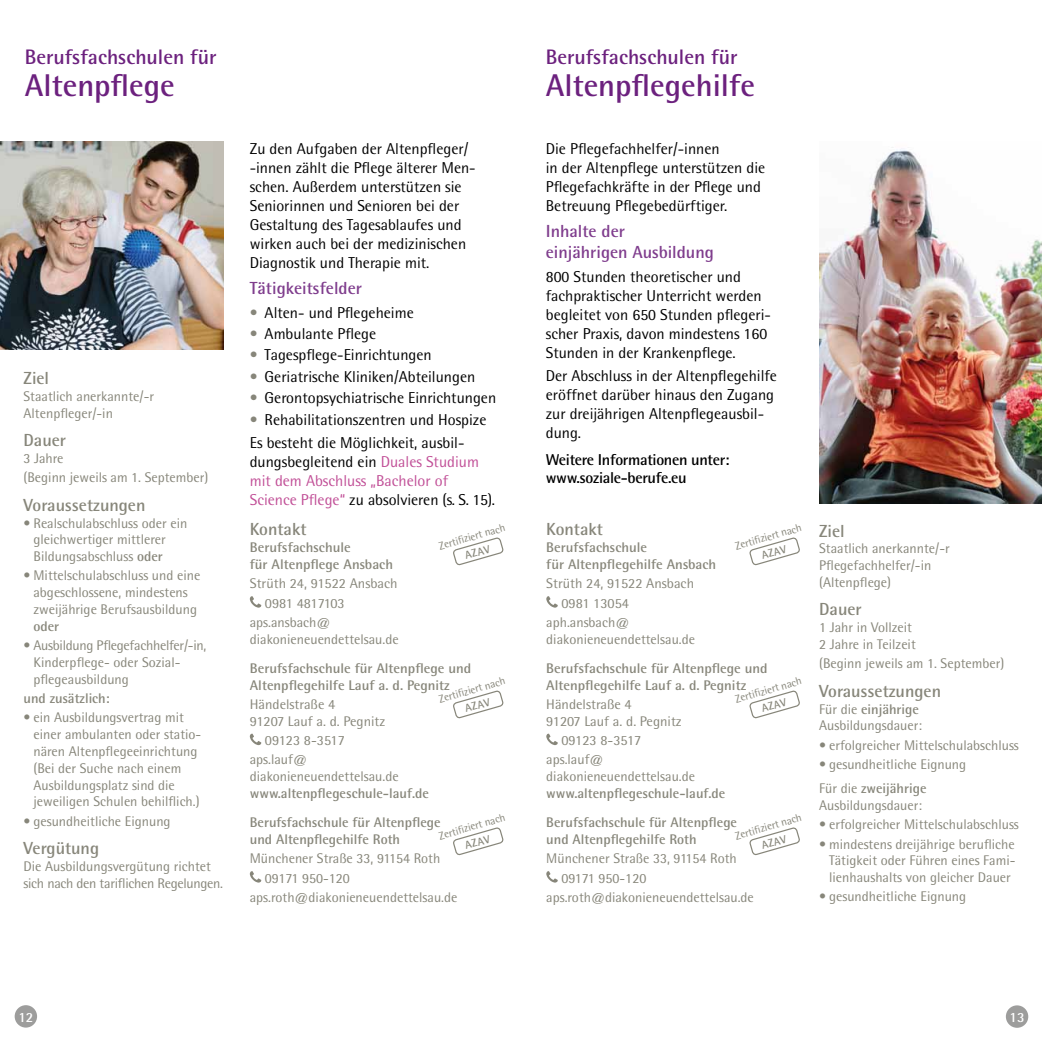
<style>
.page{position:relative;width:1042px;height:1042px;background:#fff}
.page>*{position:absolute;margin:0;border:0;box-sizing:border-box;transform-origin:0 0}
.t1{font:700 31.5px "Rotis Semi Sans Std";color:#6c217e}
.t2{font:700 21px "Rotis Semi Sans Std";color:#6c217e}
.t3{font:700 17.5px "Rotis Semi Sans";color:#87867a}
.t4{font:700 17.5px/21px "Rotis Semi Sans";color:#7f3d8d}
.t5{font:15.75px/18.9px "Rotis Semi Sans";color:#000}
.t6{font:15.75px/18.9px "Rotis Semi Sans";color:#c14f97}
.t7{font:700 15.75px/18.9px "Rotis Semi Sans";letter-spacing:-.02em;color:#000}
.t8{font:14px/16.8px "Rotis Semi Sans Std";color:#87867a}
.t9{font:14px/16.8px "Rotis Semi Sans";color:#87867a}
.t10{font:700 14px/16.8px "Rotis Semi Sans";color:#87867a}
.t11{font:700 14px "Rotis Semi Sans Std";color:#87867a}
.t12{font:700 14px "Rotis Semi Sans";color:#fff}
.t13{font:11.03px "Rotis Semi Sans";color:#87867a}
.t14{font:700 11.03px "Rotis Semi Sans";color:#87867a}
.s1{font-family:"Rotis Semi Sans Std";font-weight:700}
.s2{color:#87867a}
.s3{color:#000}
.s4{font-weight:700}
</style>
<div class="page">
<img style="left:0;top:142px;width:223px;height:208px">
<img style="left:819px;top:147px;width:223px;height:356px">
<div style="left:15px;top:1005px;width:22px;height:22px;background:#9d9d9c;border-radius:50%"></div>
<div style="left:1006px;top:1005px;width:22px;height:23px;background:#9d9d9c;border-radius:50%"></div>
<svg style="left:546px;top:596px;width:12px;height:11px"></svg>
<svg style="left:546px;top:733px;width:12px;height:12px"></svg>
<svg style="left:546px;top:871px;width:12px;height:11px"></svg>
<svg style="left:250px;top:596px;width:11px;height:11px"></svg>
<svg style="left:250px;top:733px;width:11px;height:12px"></svg>
<svg style="left:250px;top:871px;width:11px;height:11px"></svg>
<svg style="left:749px;top:690px;width:51px;height:29px"></svg>
<svg style="left:453px;top:690px;width:50px;height:29px"></svg>
<svg style="left:749px;top:537px;width:51px;height:29px"></svg>
<svg style="left:453px;top:537px;width:50px;height:29px"></svg>
<svg style="left:749px;top:827px;width:51px;height:29px"></svg>
<svg style="left:453px;top:827px;width:50px;height:29px"></svg>
<h2 class="t2" style="left:25px;top:44px;width:193px">Berufsfachschulen für</h2>
<h1 class="t1" style="left:25px;top:66px;width:152px">Altenpflege</h1>
<p class="t3" style="left:24px;top:367px;width:27px">Ziel</p>
<p class="t8" style="left:24px;top:388px;width:132px">Staatlich anerkannte/-r<br>Altenpfleger/-in</p>
<p class="t3" style="left:24px;top:429px;width:44px">Dauer</p>
<p class="t8" style="left:24px;top:448px;width:186px;line-height:19.2px">3 Jahre<br>(Beginn jeweils am 1. September)</p>
<p class="t3" style="left:24px;top:494px;width:123px">Voraussetzungen</p>
<p class="t9" style="left:33px;top:514px;width:155px;text-indent:-10px">• Realschulabschluss oder ein gleichwertiger mittlerer<br>Bildungsabschluss <span class="s1">oder</span></p>
<p class="t9" style="left:24px;top:567px;width:178px;text-align:center">• Mittelschulabschluss und eine abgeschlossene, mindestens zweijährige Berufsausbildung</p>
<p class="t11" style="left:33px;top:617px;width:27px">oder</p>
<p class="t9" style="left:33px;top:637px;width:174px;text-indent:-10px">• Ausbildung Pflegefachhelfer/-in,<br>Kinderpflege- oder Sozial&shy;pflegeausbildung</p>
<p class="t11" style="left:24px;top:690px;width:88px">und zusätzlich:</p>
<p class="t9" style="left:33px;top:709px;width:169px;text-indent:-10px">• ein Ausbildungsvertrag mit einer ambulanten oder statio&shy;nären Altenpflegeeinrichtung (Bei der Suche nach einem<br>Ausbildungsplatz sind die jeweiligen Schulen behilflich.)</p>
<p class="t8" style="left:24px;top:812px;width:149px">• gesundheitliche Eignung</p>
<p class="t3" style="left:24px;top:837px;width:77px">Vergütung</p>
<p class="t8" style="left:24px;top:858px;width:201px">Die Ausbildungsvergütung richtet sich nach den tariflichen Regelungen.</p>
<p class="t5" style="left:250px;top:140px;width:227px">Zu den Aufgaben der Altenpfleger/ -innen zählt die Pflege älterer Men&shy;schen. Außerdem unterstützen sie Seniorinnen und Senioren bei der Gestaltung des Tagesablaufes und wirken auch bei der medizinischen Diagnostik und Therapie mit.</p>
<p class="t4" style="left:250px;top:277px;width:114px">Tätigkeitsfelder</p>
<p class="t5" style="left:250px;top:303px;width:165px"><span class="s2">•</span> Alten- und Pflegeheime</p>
<p class="t5" style="left:250px;top:324px;width:128px"><span class="s2">•</span> Ambulante Pflege</p>
<p class="t5" style="left:250px;top:345px;width:184px"><span class="s2">•</span> Tagespflege-Einrichtungen</p>
<p class="t5" style="left:250px;top:367px;width:227px"><span class="s2">•</span> Geriatrische Kliniken/Abteilungen</p>
<p class="t5" style="left:250px;top:388px;width:248px"><span class="s2">•</span> Gerontopsychiatrische Einrichtungen</p>
<p class="t5" style="left:250px;top:407px;width:238px;line-height:23.8px"><span class="s2">•</span> Rehabilitationszentren und Hospize<br>Es besteht die Möglichkeit, ausbil-</p>
<p class="t6" style="left:250px;top:452px;width:247px"><span class="s3">dungsbegleitend ein</span> Duales Studium mit dem Abschluss „Bachelor of<br>Science Pflege“ <span class="s3">zu absolvieren (s. S. 15).</span></p>
<p class="t3" style="left:250px;top:519px;width:58px">Kontakt</p>
<p class="t10" style="left:250px;top:539px;width:145px">Berufsfachschule<br>für Altenpflege Ansbach</p>
<p class="t9" style="left:265px;top:574px;width:134px;line-height:19.2px;text-indent:-15px">Strüth 24, 91522 Ansbach<br>0981 4817103</p>
<p class="t8" style="left:250px;top:614px;width:150px">aps.ansbach@ diakonieneuendettelsau.de</p>
<p class="t10" style="left:250px;top:659px;width:223px">Berufsfachschule für Altenpflege und<br>Altenpflegehilfe Lauf a. d. Pegnitz</p>
<p class="t9" style="left:250px;top:696px;width:137px">Händelstraße 4<br>91207 Lauf a. d. Pegnitz</p>
<p class="t9" style="left:265px;top:732px;width:82px">09123 8-3517</p>
<p class="t8" style="left:250px;top:751px;width:150px">aps.lauf@ diakonieneuendettelsau.de</p>
<p class="t11" style="left:250px;top:784px;width:181px">www.altenpflegeschule-lauf.de</p>
<p class="t10" style="left:250px;top:814px;width:192px">Berufsfachschule für Altenpflege und Altenpflegehilfe Roth</p>
<p class="t9" style="left:265px;top:849px;width:177px;line-height:19.2px;text-indent:-15px">Münchener Straße 33, 91154 Roth<br>09171 950-120</p>
<p class="t8" style="left:250px;top:888px;width:209px">aps.roth@diakonieneuendettelsau.de</p>
<p class="t13" style="left:437px;top:540px;width:70px;rotate:-16deg">Zertifi ziert nach</p>
<p class="t14" style="left:463px;top:549px;width:27px;rotate:-16deg">AZAV</p>
<p class="t13" style="left:437px;top:693px;width:70px;rotate:-16deg">Zertifi ziert nach</p>
<p class="t14" style="left:463px;top:702px;width:27px;rotate:-16deg">AZAV</p>
<p class="t13" style="left:437px;top:829px;width:70px;rotate:-16deg">Zertifi ziert nach</p>
<p class="t14" style="left:463px;top:839px;width:27px;rotate:-16deg">AZAV</p>
<h2 class="t2" style="left:546px;top:44px;width:193px">Berufsfachschulen für</h2>
<h1 class="t1" style="left:546px;top:66px;width:211px">Altenpflegehilfe</h1>
<p class="t5" style="left:546px;top:140px;width:221px">Die Pflegefachhelfer/-innen<br>in der Altenpflege unterstützen die Pflegefachkräfte in der Pflege und Betreuung Pflegebedürftiger.</p>
<p class="t4" style="left:546px;top:220px;width:170px">Inhalte der<br>einjährigen Ausbildung</p>
<p class="t5" style="left:546px;top:267px;width:227px">800 Stunden theoretischer und fachpraktischer Unterricht werden begleitet von 650 Stunden pflegeri&shy;scher Praxis, davon mindestens 160<br>Stunden in der Krankenpflege.</p>
<p class="t5" style="left:546px;top:366px;width:233px">Der Abschluss in der Altenpflegehilfe eröffnet darüber hinaus den Zugang zur dreijährigen Altenpflegeausbil&shy;dung.</p>
<p class="t7" style="left:546px;top:449px;width:185px">Weitere Informationen unter: www.soziale-berufe.eu</p>
<p class="t3" style="left:546px;top:519px;width:58px">Kontakt</p>
<p class="t10" style="left:546px;top:539px;width:171px">Berufsfachschule<br>für Altenpflegehilfe Ansbach</p>
<p class="t9" style="left:561px;top:574px;width:134px;line-height:19.2px;text-indent:-15px">Strüth 24, 91522 Ansbach<br>0981 13054</p>
<p class="t8" style="left:546px;top:614px;width:150px">aph.ansbach@ diakonieneuendettelsau.de</p>
<p class="t10" style="left:546px;top:659px;width:223px">Berufsfachschule für Altenpflege und<br>Altenpflegehilfe Lauf a. d. Pegnitz</p>
<p class="t9" style="left:546px;top:696px;width:137px">Händelstraße 4<br>91207 Lauf a. d. Pegnitz</p>
<p class="t9" style="left:561px;top:732px;width:82px">09123 8-3517</p>
<p class="t8" style="left:546px;top:751px;width:150px">aps.lauf@ diakonieneuendettelsau.de</p>
<p class="t11" style="left:546px;top:784px;width:181px">www.altenpflegeschule-lauf.de</p>
<p class="t10" style="left:546px;top:814px;width:192px">Berufsfachschule für Altenpflege und Altenpflegehilfe Roth</p>
<p class="t9" style="left:561px;top:849px;width:177px;line-height:19.2px;text-indent:-15px">Münchener Straße 33, 91154 Roth<br>09171 950-120</p>
<p class="t8" style="left:546px;top:888px;width:209px">aps.roth@diakonieneuendettelsau.de</p>
<p class="t13" style="left:734px;top:540px;width:70px;rotate:-16deg">Zertifi ziert nach</p>
<p class="t14" style="left:760px;top:549px;width:27px;rotate:-16deg">AZAV</p>
<p class="t13" style="left:734px;top:693px;width:70px;rotate:-16deg">Zertifi ziert nach</p>
<p class="t14" style="left:760px;top:702px;width:27px;rotate:-16deg">AZAV</p>
<p class="t13" style="left:734px;top:829px;width:70px;rotate:-16deg">Zertifi ziert nach</p>
<p class="t14" style="left:760px;top:839px;width:27px;rotate:-16deg">AZAV</p>
<p class="t3" style="left:819px;top:520px;width:27px">Ziel</p>
<p class="t8" style="left:819px;top:540px;width:132px">Staatlich anerkannte/-r<br>Pflegefachhelfer/-in (Altenpflege)</p>
<p class="t3" style="left:819px;top:599px;width:44px">Dauer</p>
<p class="t8" style="left:819px;top:619px;width:98px">1 Jahr in Vollzeit<br>2 Jahre in Teilzeit</p>
<p class="t8" style="left:819px;top:655px;width:187px">(Beginn jeweils am 1. September)</p>
<p class="t3" style="left:819px;top:680px;width:123px">Voraussetzungen</p>
<p class="t8" style="left:819px;top:700px;width:104px">Für die <span class="s4">einjährige<br></span>Ausbildungsdauer:</p>
<p class="t8" style="left:819px;top:736px;width:201px">• erfolgreicher Mittelschulabschluss</p>
<p class="t8" style="left:819px;top:752px;width:149px;line-height:24.3px">• gesundheitliche Eignung<br>Für die <span class="s4">zweijährige</span></p>
<p class="t8" style="left:819px;top:796px;width:104px">Ausbildungsdauer:</p>
<p class="t8" style="left:819px;top:816px;width:201px">• erfolgreicher Mittelschulabschluss</p>
<p class="t8" style="left:829px;top:835px;width:188px;text-align:justify;text-indent:-10px">• mindestens dreijährige berufliche Tätigkeit oder Führen eines Fami&shy;lienhaushalts von gleicher Dauer</p>
<p class="t8" style="left:819px;top:888px;width:149px">• gesundheitliche Eignung</p>
<p class="t12" style="left:18px;top:1008px;width:17px">12</p>
<p class="t12" style="left:1009px;top:1008px;width:17px">13</p>
</div>
